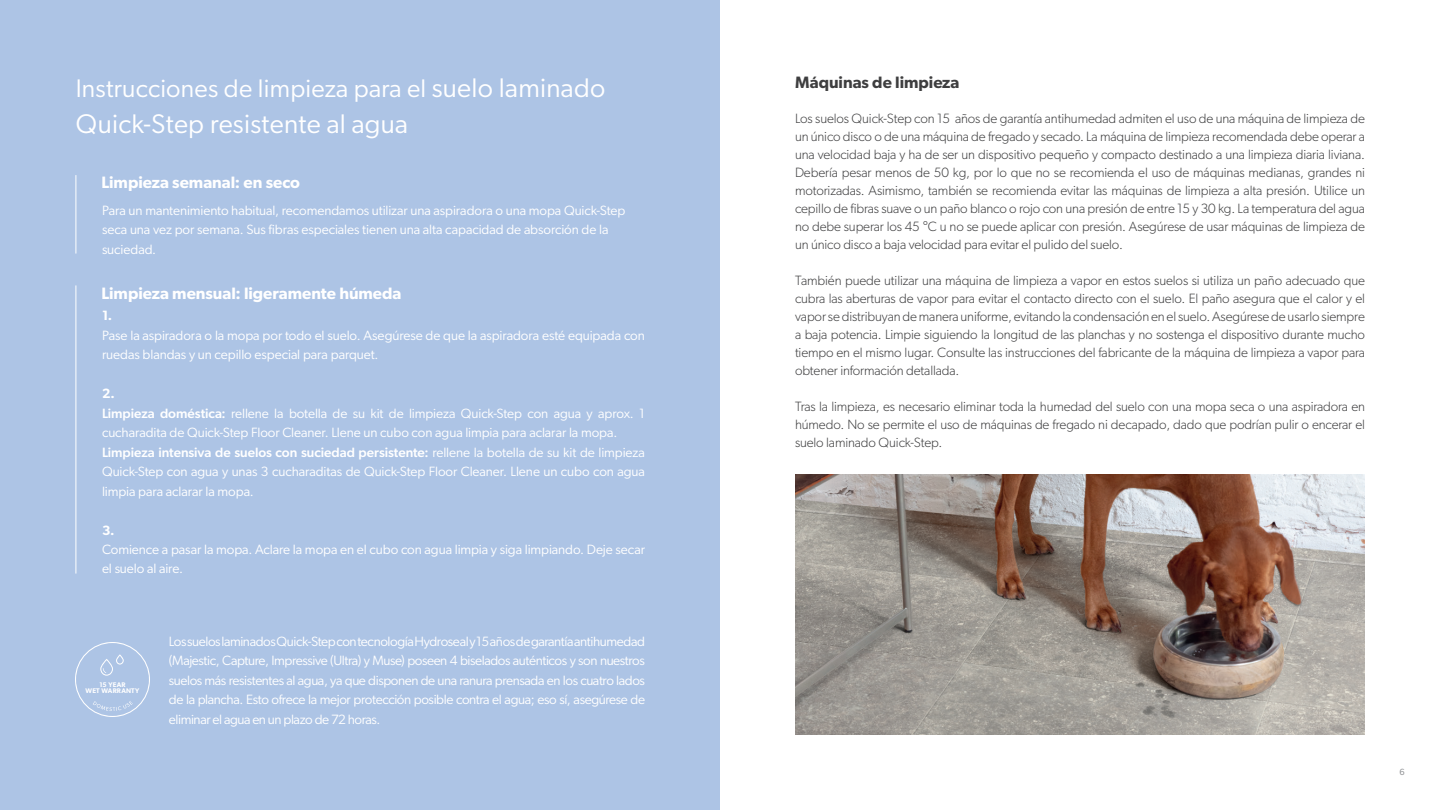
<style>
.page{position:relative;width:1440px;height:810px;background:#fff}
.page>*{position:absolute;margin:0;border:0;box-sizing:border-box;transform-origin:0 0}
.t1{font:27px "Gibson";letter-spacing:.01em;color:#fff}
.t2{font:25.5px "Gibson";letter-spacing:.01em;color:#fff}
.t3{font:600 16.5px "Gibson";color:#fff}
.t4{font:600 16.5px "Gibson";color:#3e3e3f}
.t5{font:300 13.5px/18px "Gibson";letter-spacing:-.01em;color:#3e3e3f;text-align:justify}
.t6{font:13.5px/19.5px "Gibson";letter-spacing:-.005em;color:#fff}
.t7{font:600 13.5px "Gibson";color:#fff}
.t8{font:9px "Gibson";color:#939598}
.t9{font:600 6.75px/6.8px "Gibson";letter-spacing:.025em;color:#fff;text-align:center}
.s1{font-size:27px}
.s2{font-weight:600}
.s3{font-weight:500}
</style>
<div class="page">
<div style="left:0;top:0;width:720px;height:810px;background:#adc4e5"></div>
<img style="left:795px;top:474px;width:570px;height:261px">
<svg style="left:75px;top:642px;width:75px;height:75px"></svg>
<hr style="left:76px;top:175px;width:1px;height:79px;background:#fff">
<hr style="left:76px;top:285px;width:1px;height:289px;background:#fff">
<h2 class="t2" style="left:76px;top:72px;width:531px">Instrucciones de limpieza para el <span class="s1">suelo laminado</span></h2>
<h1 class="t1" style="left:76px;top:107px;width:334px">Quick-Step resistente al agua</h1>
<p class="t3" style="left:102px;top:173px;width:200px">Limpieza semanal: en seco</p>
<p class="t6" style="left:102px;top:200px;width:525px">Para un mantenimiento habitual, recomendamos utilizar una aspiradora o una mopa Quick-Step seca una vez por semana. Sus fibras especiales tienen una alta capacidad de absorción de la suciedad.</p>
<p class="t3" style="left:102px;top:283px;width:301px">Limpieza mensual: ligeramente húmeda</p>
<p class="t7" style="left:102px;top:307px;width:12px">1.</p>
<p class="t6" style="left:102px;top:325px;width:544px">Pase la aspiradora o la mopa por todo el suelo. Asegúrese de que la aspiradora esté equipada con ruedas blandas y un cepillo especial para parquet.</p>
<p class="t6" style="left:102px;top:383px;width:545px"><span class="s2">2.<br></span><span class="s3">Limpieza doméstica:</span> rellene la botella de su kit de limpieza Quick-Step con agua y aprox. 1 cucharadita de Quick-Step Floor Cleaner. Llene un cubo con agua limpia para aclarar la mopa.<br><span class="s3">Limpieza intensiva de suelos con suciedad persistente:</span> rellene la botella de su kit de limpieza Quick-Step con agua y unas 3 cucharaditas de Quick-Step Floor Cleaner. Llene un cubo con agua limpia para aclarar la mopa.</p>
<p class="t7" style="left:102px;top:522px;width:14px">3.</p>
<p class="t6" style="left:102px;top:539px;width:545px">Comience a pasar la mopa. Aclare la mopa en el cubo con agua limpia y siga limpiando. Deje secar el suelo al aire.</p>
<p class="t9" style="left:86px;top:681px;width:55px">15 YEAR<br>WET WARRANTY</p>
<p class="t6" style="left:169px;top:631px;width:478px;text-align:justify">Los suelos laminados Quick-Step con tecnología Hydroseal y 15 años de garantía antihumedad (Majestic, Capture, Impressive (Ultra) y Muse) poseen 4 biselados auténticos y son nuestros suelos más resistentes al agua, ya que disponen de una ranura prensada en los cuatro lados de la plancha. Esto ofrece la mejor protección posible contra el agua; eso sí, asegúrese de eliminar el agua en un plazo de 72 horas.</p>
<p class="t4" style="left:795px;top:73px;width:166px">Máquinas de limpieza</p>
<p class="t5" style="left:795px;top:109px;width:572px">Los suelos Quick-Step con 15 años de garantía antihumedad admiten el uso de una máquina de limpieza de un único disco o de una máquina de fregado y secado. La máquina de limpieza recomendada debe operar a una velocidad baja y ha de ser un dispositivo pequeño y compacto destinado a una limpieza diaria liviana.<br>Debería pesar menos de 50 kg, por lo que no se recomienda el uso de máquinas medianas, grandes ni motorizadas. Asimismo, también se recomienda evitar las máquinas de limpieza a alta presión. Utilice un cepillo de fibras suave o un paño blanco o rojo con una presión de entre 15 y 30 kg. La temperatura del agua no debe superar los 45 °C u no se puede aplicar con presión. Asegúrese de usar máquinas de limpieza de un único disco a baja velocidad para evitar el pulido del suelo.</p>
<p class="t5" style="left:795px;top:271px;width:572px">También puede utilizar una máquina de limpieza a vapor en estos suelos si utiliza un paño adecuado que cubra las aberturas de vapor para evitar el contacto directo con el suelo. El paño asegura que el calor y el vapor se distribuyan de manera uniforme, evitando la condensación en el suelo. Asegúrese de usarlo siempre a baja potencia. Limpie siguiendo la longitud de las planchas y no sostenga el dispositivo durante mucho tiempo en el mismo lugar. Consulte las instrucciones del fabricante de la máquina de limpieza a vapor para obtener información detallada.</p>
<p class="t5" style="left:795px;top:397px;width:572px">Tras la limpieza, es necesario eliminar toda la humedad del suelo con una mopa seca o una aspiradora en húmedo. No se permite el uso de máquinas de fregado ni decapado, dado que podrían pulir o encerar el suelo laminado Quick-Step.</p>
<p class="t8" style="left:1399px;top:766px;width:7px">6</p>
</div>
